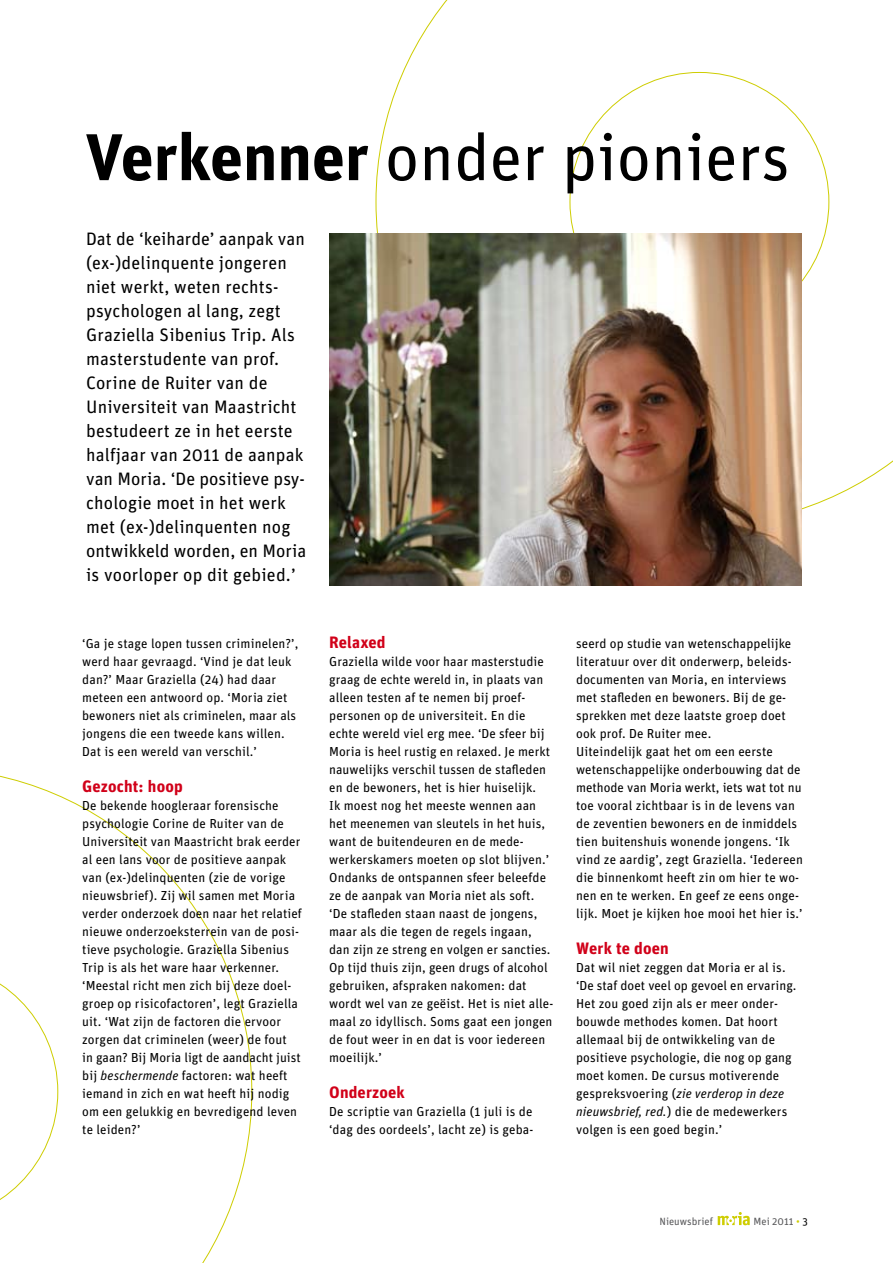
<style>
.page{position:relative;width:893px;height:1263px;background:#fff}
.page>*{position:absolute;margin:0;border:0;box-sizing:border-box;transform-origin:0 0}
.t1{font:66px "Unit";color:#000}
.t2{font:18px/24px "Unit";letter-spacing:.01em;color:#000}
.t3{font:700 16.5px "Unit";letter-spacing:.01em;color:#d10019}
.t4{font:13.05px/18px "Unit";letter-spacing:.01em;color:#000}
.t5{font:10.5px "Unit";color:#58585a}
.s1{font-weight:700}
.s2{font-style:italic}
.s3{color:#cecd00}
.s4{color:#000}
</style>
<div class="page">
<svg style="left:375px;top:0;width:518px;height:510px"></svg>
<svg style="left:0;top:775px;width:253px;height:488px"></svg>
<svg style="left:718px;top:1212px;width:32px;height:13px"></svg>
<img style="left:330px;top:234px;width:472px;height:352px">
<h1 class="t1" style="left:85px;top:116px;width:706px"><span class="s1">Verkenner</span> onder pioniers</h1>
<p class="t2" style="left:86px;top:227px;width:222px">Dat de ‘keiharde’ aanpak van (ex-)delinquente jongeren niet werkt, weten rechts&shy;psychologen al lang, zegt<br>Graziella Sibenius Trip. Als masterstudente van prof.<br>Corine de Ruiter van de<br>Universiteit van Maastricht bestudeert ze in het eerste halfjaar van 2011 de aanpak van Moria. ‘De positieve psy&shy;chologie moet in het werk met (ex-)delinquenten nog ontwikkeld worden, en Moria is voorloper op dit gebied.’</p>
<p class="t4" style="left:82px;top:634px;width:218px">‘Ga je stage lopen tussen criminelen?’, werd haar gevraagd. ‘Vind je dat leuk dan?’ Maar Graziella (24) had daar meteen een antwoord op. ‘Moria ziet bewoners niet als criminelen, maar als jongens die een tweede kans willen.<br>Dat is een wereld van verschil.’</p>
<p class="t3" style="left:82px;top:776px;width:102px">Gezocht: hoop</p>
<p class="t4" style="left:82px;top:796px;width:221px">De bekende hoogleraar forensische psychologie Corine de Ruiter van de Universiteit van Maastricht brak eerder al een lans voor de positieve aanpak van (ex-)delinquenten (zie de vorige nieuwsbrief). Zij wil samen met Moria verder onderzoek doen naar het relatief nieuwe onderzoeksterrein van de posi&shy;tieve psychologie. Graziella Sibenius Trip is als het ware haar verkenner. ‘Meestal richt men zich bij deze doel&shy;groep op risicofactoren’, legt Graziella uit. ‘Wat zijn de factoren die ervoor zorgen dat criminelen (weer) de fout<br>in gaan? Bij Moria ligt de aandacht juist bij <span class="s2">beschermende</span> factoren: wat heeft iemand in zich en wat heeft hij nodig om een gelukkig en bevredigend leven te leiden?’</p>
<p class="t3" style="left:329px;top:632px;width:58px">Relaxed</p>
<p class="t4" style="left:329px;top:652px;width:226px">Graziella wilde voor haar masterstudie graag de echte wereld in, in plaats van alleen testen af te nemen bij proef&shy;personen op de universiteit. En die echte wereld viel erg mee. ‘De sfeer bij Moria is heel rustig en relaxed. Je merkt nauwelijks verschil tussen de stafleden en de bewoners, het is hier huiselijk.<br>Ik moest nog het meeste wennen aan het meenemen van sleutels in het huis, want de buitendeuren en de mede&shy;werkerskamers moeten op slot blijven.’ Ondanks de ontspannen sfeer beleefde ze de aanpak van Moria niet als soft. ‘De stafleden staan naast de jongens, maar als die tegen de regels ingaan, dan zijn ze streng en volgen er sancties.<br>Op tijd thuis zijn, geen drugs of alcohol gebruiken, afspraken nakomen: dat wordt wel van ze geëist. Het is niet alle&shy;maal zo idyllisch. Soms gaat een jongen de fout weer in en dat is voor iedereen moeilijk.’</p>
<p class="t3" style="left:329px;top:1082px;width:77px">Onderzoek</p>
<p class="t4" style="left:329px;top:1102px;width:206px">De scriptie van Graziella (1 juli is de ‘dag des oordeels’, lacht ze) is geba-</p>
<p class="t4" style="left:576px;top:634px;width:228px">seerd op studie van wetenschappelijke literatuur over dit onderwerp, beleids&shy;documenten van Moria, en interviews met stafleden en bewoners. Bij de ge&shy;sprekken met deze laatste groep doet ook prof. De Ruiter mee.<br>Uiteindelijk gaat het om een eerste wetenschappelijke onderbouwing dat de methode van Moria werkt, iets wat tot nu toe vooral zichtbaar is in de levens van de zeventien bewoners en de inmiddels tien buitenshuis wonende jongens. ‘Ik vind ze aardig’, zegt Graziella. ‘Iedereen die binnenkomt heeft zin om hier te wo&shy;nen en te werken. En geef ze eens onge&shy;lijk. Moet je kijken hoe mooi het hier is.’</p>
<p class="t3" style="left:576px;top:938px;width:94px">Werk te doen</p>
<p class="t4" style="left:576px;top:958px;width:222px">Dat wil niet zeggen dat Moria er al is. ‘De staf doet veel op gevoel en ervaring.<br>Het zou goed zijn als er meer onder&shy;bouwde methodes komen. Dat hoort allemaal bij de ontwikkeling van de positieve psychologie, die nog op gang moet komen. De cursus motiverende gespreksvoering (<span class="s2">zie verderop in deze nieuwsbrief, red.</span>) die de medewerkers volgen is een goed begin.’</p>
<p class="t5" style="left:659px;top:1215px;width:55px">Nieuwsbrief</p>
<p class="t5" style="left:753px;top:1215px;width:56px">Mei 2011 <span class="s3">•</span> <span class="s4">3</span></p>
</div>
